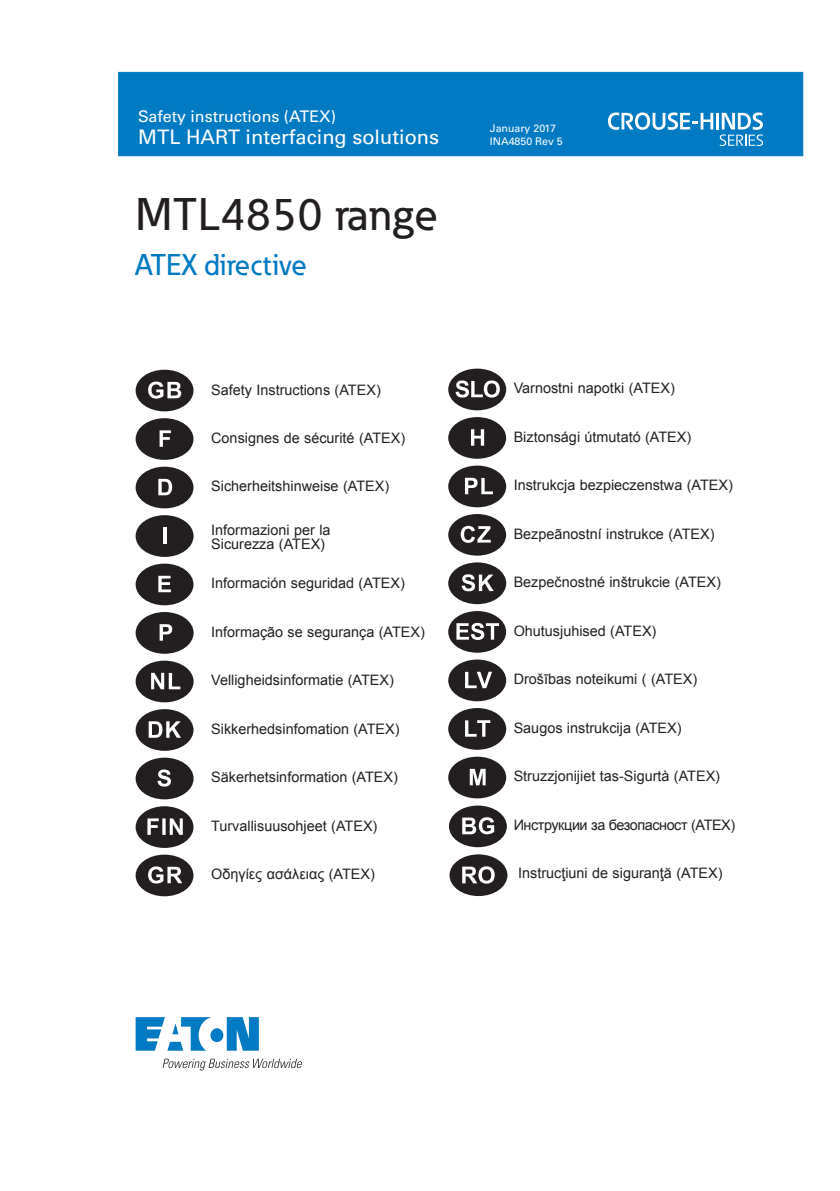
<style>
.page{position:relative;width:840px;height:1191px;background:#fff}
.page>*{position:absolute;margin:0;border:0;box-sizing:border-box;transform-origin:0 0}
.t1{font:500 45.2px "Eaton";letter-spacing:.025em;color:#231f20}
.t2{font:500 29.6px "Eaton";color:#007ac2}
.t3{font:20px "Univers LT Pro 55 Roman";color:#fff}
.t4{font:16px "Univers LT Pro 55 Roman";color:#fff}
.t5{font:14.4px/14.4px "Arial";color:#231f20}
.t6{font:14.4px "Arial";letter-spacing:-.03em;color:#231f20}
.t7{font:10.6px/13.4px "Univers LT Pro 55 Roman";color:#fff}
</style>
<div class="page">
<div style="left:118px;top:72px;width:684px;height:84px;background:#007ac2;border:1px solid #007ac2"></div>
<svg style="left:135px;top:1017px;width:124px;height:33px"></svg>
<svg style="left:162px;top:1058px;width:140px;height:12px"></svg>
<svg style="left:608px;top:112px;width:104px;height:18px"></svg>
<hr style="left:715px;top:113px;width:3px;height:16px;background:#fff">
<svg style="left:719px;top:112px;width:43px;height:34px"></svg>
<div style="left:135px;top:370px;width:58px;height:41px;background:#231f20;border-radius:50%"></div>
<svg style="left:148px;top:381px;width:33px;height:17px"></svg>
<div style="left:135px;top:418px;width:58px;height:42px;background:#231f20;border-radius:50%"></div>
<svg style="left:159px;top:430px;width:12px;height:17px"></svg>
<div style="left:135px;top:467px;width:58px;height:41px;background:#231f20;border-radius:50%"></div>
<svg style="left:158px;top:479px;width:14px;height:16px"></svg>
<div style="left:135px;top:563px;width:58px;height:42px;background:#231f20;border-radius:50%"></div>
<svg style="left:158px;top:576px;width:13px;height:16px"></svg>
<div style="left:135px;top:709px;width:58px;height:42px;background:#231f20;border-radius:50%"></div>
<svg style="left:148px;top:721px;width:33px;height:16px"></svg>
<div style="left:135px;top:806px;width:58px;height:42px;background:#231f20;border-radius:50%"></div>
<svg style="left:147px;top:818px;width:36px;height:17px"></svg>
<div style="left:135px;top:757px;width:58px;height:42px;background:#231f20;border-radius:50%"></div>
<svg style="left:157px;top:769px;width:14px;height:17px"></svg>
<div style="left:135px;top:612px;width:58px;height:42px;background:#231f20;border-radius:50%"></div>
<svg style="left:159px;top:624px;width:13px;height:16px"></svg>
<div style="left:135px;top:660px;width:58px;height:42px;background:#231f20;border-radius:50%"></div>
<svg style="left:151px;top:673px;width:29px;height:16px"></svg>
<div style="left:135px;top:515px;width:58px;height:42px;background:#231f20;border-radius:50%"></div>
<hr style="left:163px;top:527px;width:3px;height:17px;background:#fff">
<div style="left:135px;top:854px;width:58px;height:42px;background:#231f20;border-radius:50%"></div>
<svg style="left:148px;top:866px;width:34px;height:17px"></svg>
<div style="left:448px;top:805px;width:58px;height:42px;background:#231f20;border-radius:50%"></div>
<div style="left:449px;top:854px;width:58px;height:42px;background:#231f20;border-radius:50%"></div>
<div style="left:448px;top:417px;width:58px;height:42px;background:#231f20;border-radius:50%"></div>
<svg style="left:471px;top:429px;width:13px;height:17px"></svg>
<div style="left:448px;top:611px;width:58px;height:41px;background:#231f20;border-radius:50%"></div>
<svg style="left:456px;top:623px;width:42px;height:17px"></svg>
<div style="left:448px;top:514px;width:58px;height:41px;background:#231f20;border-radius:50%"></div>
<svg style="left:460px;top:526px;width:30px;height:17px"></svg>
<div style="left:448px;top:368px;width:58px;height:42px;background:#231f20;border-radius:50%"></div>
<svg style="left:455px;top:380px;width:44px;height:17px"></svg>
<div style="left:448px;top:562px;width:58px;height:42px;background:#231f20;border-radius:50%"></div>
<svg style="left:461px;top:574px;width:32px;height:17px"></svg>
<div style="left:448px;top:465px;width:58px;height:42px;background:#231f20;border-radius:50%"></div>
<svg style="left:465px;top:478px;width:27px;height:16px"></svg>
<div style="left:448px;top:756px;width:58px;height:42px;background:#231f20;border-radius:50%"></div>
<svg style="left:469px;top:769px;width:16px;height:16px"></svg>
<div style="left:448px;top:708px;width:58px;height:42px;background:#231f20;border-radius:50%"></div>
<svg style="left:465px;top:720px;width:25px;height:16px"></svg>
<div style="left:448px;top:659px;width:58px;height:42px;background:#231f20;border-radius:50%"></div>
<svg style="left:465px;top:671px;width:27px;height:17px"></svg>
<svg style="left:462px;top:866px;width:32px;height:17px"></svg>
<svg style="left:462px;top:817px;width:32px;height:17px"></svg>
<p class="t4" style="left:138px;top:106px;width:199px">Safety instructions (ATEX)</p>
<h3 class="t3" style="left:138px;top:125px;width:302px">MTL HART interfacing solutions</h3>
<h1 class="t1" style="left:135px;top:187px;width:304px">MTL4850 range</h1>
<h2 class="t2" style="left:135px;top:247px;width:172px">ATEX directive</h2>
<p class="t5" style="left:211px;top:382px;width:171px">Safety Instructions (ATEX)</p>
<p class="t5" style="left:211px;top:431px;width:195px">Consignes de sécurité (ATEX)</p>
<p class="t5" style="left:211px;top:479px;width:179px">Sicherheitshinweise (ATEX)</p>
<p class="t5" style="left:211px;top:523px;width:121px">Informazioni per la<br>Sicurezza (ATEX)</p>
<p class="t5" style="left:211px;top:576px;width:195px">Información seguridad (ATEX)</p>
<p class="t5" style="left:211px;top:625px;width:215px">Informação se segurança (ATEX)</p>
<p class="t5" style="left:211px;top:673px;width:184px">Velligheidsinformatie (ATEX)</p>
<p class="t5" style="left:211px;top:722px;width:190px">Sikkerhedsinfomation (ATEX)</p>
<p class="t5" style="left:211px;top:770px;width:188px">Säkerhetsinformation (ATEX)</p>
<p class="t5" style="left:211px;top:818px;width:168px">Turvallisuusohjeet (ATEX)</p>
<p class="t5" style="left:211px;top:867px;width:165px">Oδηγίες ασάλειας (ATEX)</p>
<p class="t7" style="left:489px;top:121px;width:74px">January 2017<br>INA4850 Rev 5</p>
<p class="t5" style="left:513px;top:381px;width:163px">Varnostni napotki (ATEX)</p>
<p class="t5" style="left:513px;top:429px;width:179px">Biztonsági útmutató (ATEX)</p>
<p class="t5" style="left:513px;top:478px;width:221px">Instrukcja bezpieczenstwa (ATEX)</p>
<p class="t5" style="left:513px;top:526px;width:202px">Bezpeãnostní instrukce (ATEX)</p>
<p class="t5" style="left:513px;top:575px;width:208px">Bezpečnostné inštrukcie (ATEX)</p>
<p class="t5" style="left:513px;top:623px;width:144px">Ohutusjuhised (ATEX)</p>
<p class="t5" style="left:513px;top:672px;width:185px">Drošības noteikumi ( (ATEX)</p>
<p class="t5" style="left:513px;top:720px;width:169px">Saugos instrukcija (ATEX)</p>
<p class="t5" style="left:513px;top:769px;width:208px">Struzzjonijiet tas-Sigurtà (ATEX)</p>
<p class="t6" style="left:513px;top:815px;width:223px">Инструкции за безопасност (ATEX)</p>
<p class="t5" style="left:518px;top:866px;width:206px">Instrucţiuni de siguranţă (ATEX)</p>
</div>
